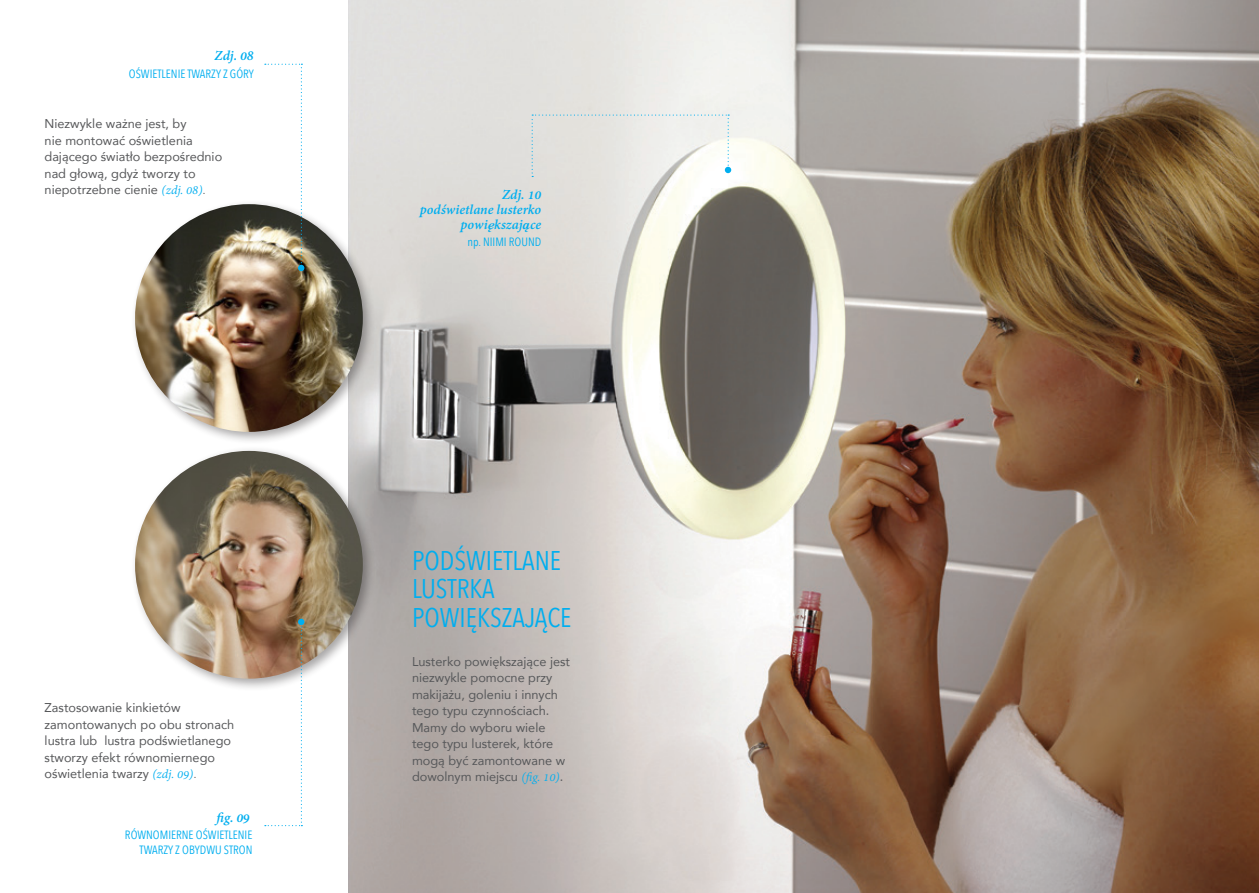
<style>
.page{position:relative;width:1259px;height:893px;background:#fff}
.page>*{position:absolute;margin:0;border:0;box-sizing:border-box;transform-origin:0 0}
.body{font:27px/28.5px "Avenir Next Condensed";color:#00aeef}
.t1{font:italic 700 15px "Adobe Devanagari";color:#00aeef}
.body-2{font:12.75px/16.5px "Avenir";color:#57585a}
.t2{font:12px "Avenir Next Condensed";color:#00aeef}
.s1{font-family:"Adobe Devanagari";font-style:italic;font-size:13.5px;color:#00aeef}
.s2{font-weight:300}
.s3{font-family:"Baskerville";font-weight:600;font-size:14.25px}
</style>
<div class="page">
<img style="left:348px;top:0;width:911px;height:893px">
<svg style="left:531px;top:115px;width:200px;height:62px"></svg>
<div style="left:130px;top:446px;width:246px;height:246px;background:#231f20;opacity:.4"></div>
<img style="left:135px;top:451px;width:228px;height:228px;border-radius:114px">
<div style="left:130px;top:199px;width:246px;height:246px;background:#231f20;opacity:.4"></div>
<img style="left:135px;top:204px;width:228px;height:228px;border-radius:114px">
<svg style="left:265px;top:64px;width:39px;height:207px"></svg>
<svg style="left:265px;top:619px;width:39px;height:207px"></svg>
<p class="t1" style="left:214px;top:47px;width:41px">Zdj. 08</p>
<p class="t2" style="left:129px;top:66px;width:127px">OŚWIETLENIE TWARZY Z GÓRY</p>
<p class="body-2" style="left:45px;top:115px;width:179px">Niezwykle ważne jest, by<br>nie montować oświetlenia dającego światło bezpośrednio nad głową, gdyż tworzy to niepotrzebne cienie <span class="s1">(zdj. 08)</span><span class="s2">.</span></p>
<p class="body-2" style="left:45px;top:699px;width:191px">Zastosowanie kinkietów zamontowanych po obu stronach lustra lub lustra podświetlanego stworzy efekt równomiernego oświetlenia twarzy <span class="s1">(zdj. 09)</span><span class="s2">.</span></p>
<p class="t1" style="left:216px;top:809px;width:35px">fig. 09</p>
<p class="t2" style="left:125px;top:828px;width:129px">RÓWNOMIERNE OŚWIETLENIE</p>
<p class="t2" style="left:140px;top:842px;width:114px">TWARZY Z OBYDWU STRON</p>
<p class="t1" style="left:502px;top:186px;width:41px">Zdj. 10</p>
<p class="t1" style="left:420px;top:201px;width:123px">podświetlane lusterko</p>
<p class="t1" style="left:460px;top:216px;width:82px">powi<span class="s3">ę</span>kszaj<span class="s3">ą</span>ce</p>
<p class="t2" style="left:467px;top:234px;width:75px">np. NIIMI ROUND</p>
<p class="body" style="left:412px;top:546px;width:161px">PODŚWIETLANE<br>LUSTRKA<br>POWIĘKSZAJĄCE</p>
<p class="body-2" style="left:412px;top:653px;width:160px">Lusterko powiększające jest niezwykle pomocne przy makijażu, goleniu i innych tego typu czynnościach.<br>Mamy do wyboru wiele tego typu lusterek, które mogą być zamontowane w dowolnym miejscu <span class="s1">(fig. 10)</span>.</p>
</div>
